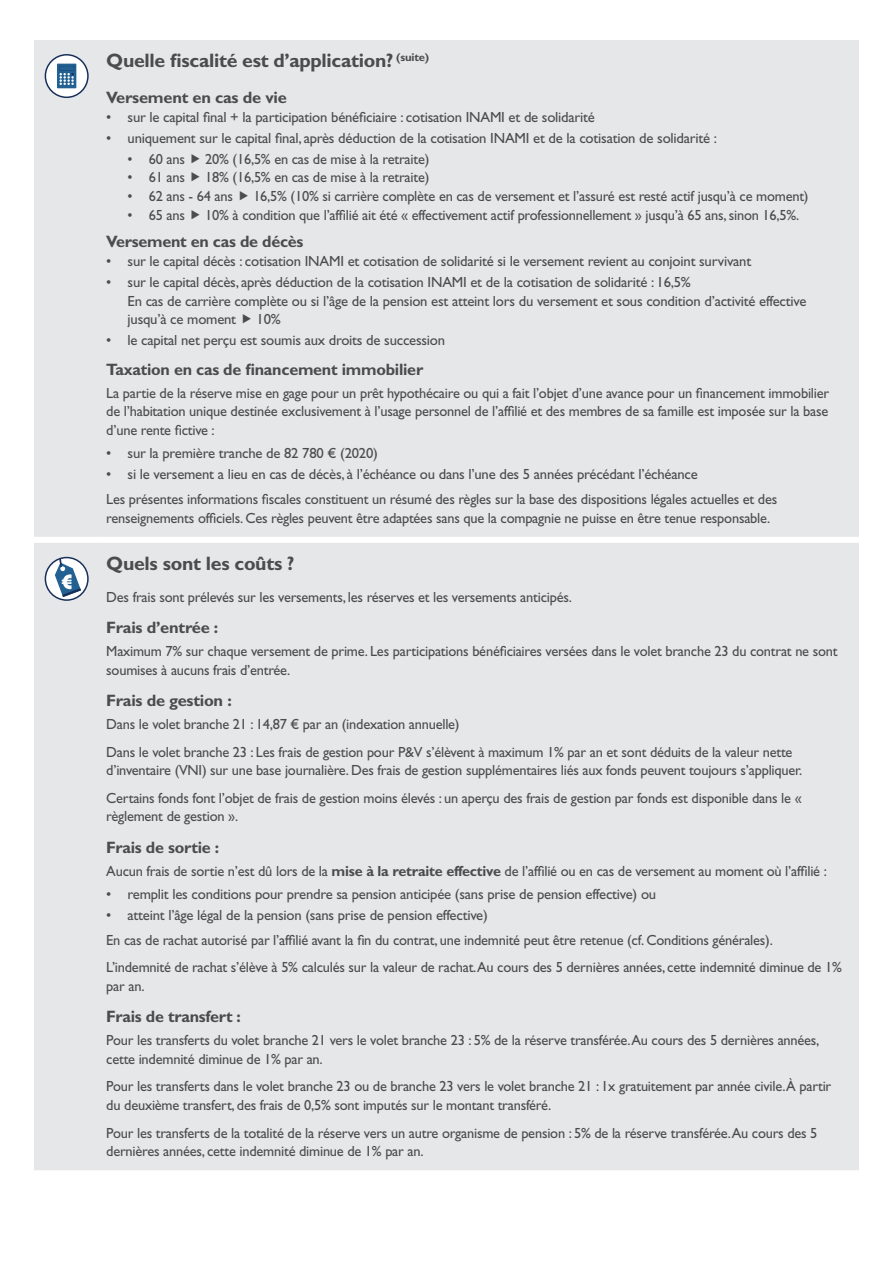
<style>
.page{position:relative;width:893px;height:1263px;background:#fff}
.page>*{position:absolute;margin:0;border:0;box-sizing:border-box;transform-origin:0 0}
.t1{font:700 19.5px "Gill Sans Std";letter-spacing:-.015em;color:#4b4c4d}
.t2{font:700 16.5px "Gill Sans Std";letter-spacing:-.015em;color:#4b4c4d}
.t3{font:14.7px/18.8px "Gill Sans Std";letter-spacing:-.015em;color:#4b4c4d}
.s1{font-weight:700}
</style>
<div class="page">
<div style="left:34px;top:40px;width:825px;height:1130px;background:#e6e7e9"></div>
<div style="left:34px;top:537px;width:68px;height:6px;background:#fff"></div>
<div style="left:102px;top:537px;width:757px;height:6px;background:#fff"></div>
<svg style="left:45px;top:54px;width:44px;height:44px"></svg>
<svg style="left:45px;top:557px;width:44px;height:44px"></svg>
<svg style="left:192px;top:154px;width:8px;height:9px"></svg>
<svg style="left:192px;top:172px;width:8px;height:10px"></svg>
<svg style="left:240px;top:191px;width:8px;height:9px"></svg>
<svg style="left:192px;top:210px;width:8px;height:9px"></svg>
<svg style="left:243px;top:314px;width:8px;height:10px"></svg>
<h1 class="t1" style="left:106px;top:49px;width:324px">Quelle fiscalité est d’application? <sup>(suite)</sup></h1>
<p class="t2" style="left:106px;top:88px;width:182px">Versement en cas de vie</p>
<p class="t3" style="left:106px;top:108px;width:490px">• sur le capital final + la participation bénéficiaire : cotisation INAMI et de solidarité</p>
<p class="t3" style="left:106px;top:128px;width:612px">• uniquement sur le capital final, après déduction de la cotisation INAMI et de la cotisation de solidarité :</p>
<p class="t3" style="left:128px;top:149px;width:59px">• 60 ans</p>
<p class="t3" style="left:205px;top:149px;width:226px">20% (16,5% en cas de mise à la retraite)</p>
<p class="t3" style="left:128px;top:168px;width:59px">• 61 ans</p>
<p class="t3" style="left:205px;top:168px;width:226px">18% (16,5% en cas de mise à la retraite)</p>
<p class="t3" style="left:128px;top:187px;width:107px">• 62 ans - 64 ans</p>
<p class="t3" style="left:253px;top:187px;width:557px">16,5% (10% si carrière complète en cas de versement et l’assuré est resté actif jusqu’à ce moment)</p>
<p class="t3" style="left:128px;top:206px;width:59px">• 65 ans</p>
<p class="t3" style="left:205px;top:206px;width:595px">10% à condition que l’affilié ait été « effectivement actif professionnellement » jusqu’à 65 ans, sinon 16,5%.</p>
<p class="t2" style="left:106px;top:232px;width:199px">Versement en cas de décès</p>
<p class="t3" style="left:106px;top:252px;width:646px">• sur le capital décès : cotisation INAMI et cotisation de solidarité si le versement revient au conjoint survivant</p>
<p class="t3" style="left:128px;top:272px;width:680px;text-indent:-21px">• sur le capital décès, après déduction de la cotisation INAMI et de la cotisation de solidarité : 16,5%<br>En cas de carrière complète ou si l’âge de la pension est atteint lors du versement et sous condition d’activité effective jusqu’à ce moment</p>
<p class="t3" style="left:257px;top:310px;width:26px">10%</p>
<p class="t3" style="left:106px;top:331px;width:340px">• le capital net perçu est soumis aux droits de succession</p>
<p class="t2" style="left:106px;top:359px;width:318px">Taxation en cas de financement immobilier</p>
<p class="t3" style="left:106px;top:383px;width:724px;text-align:justify">La partie de la réserve mise en gage pour un prêt hypothécaire ou qui a fait l’objet d’une avance pour un financement immobilier de l’habitation unique destinée exclusivement à l’usage personnel de l’affilié et des membres de sa famille est imposée sur la base d’une rente fictive :</p>
<p class="t3" style="left:106px;top:444px;width:273px">• sur la première tranche de 82 780 € (2020)</p>
<p class="t3" style="left:106px;top:461px;width:672px;line-height:25.2px">• si le versement a lieu en cas de décès, à l’échéance ou dans l’une des 5 années précédant l’échéance<br>Les présentes informations fiscales constituent un résumé des règles sur la base des dispositions légales actuelles et des</p>
<p class="t3" style="left:106px;top:508px;width:665px">renseignements officiels. Ces règles peuvent être adaptées sans que la compagnie ne puisse en être tenue responsable.</p>
<h1 class="t1" style="left:106px;top:552px;width:190px">Quels sont les coûts ?</h1>
<p class="t3" style="left:106px;top:587px;width:467px">Des frais sont prélevés sur les versements, les réserves et les versements anticipés.</p>
<p class="t2" style="left:106px;top:618px;width:114px">Frais d’entrée :</p>
<p class="t3" style="left:106px;top:642px;width:733px">Maximum 7% sur chaque versement de prime. Les participations bénéficiaires versées dans le volet branche 23 du contrat ne sont soumises à aucuns frais d’entrée.</p>
<p class="t2" style="left:106px;top:691px;width:127px">Frais de gestion :</p>
<p class="t3" style="left:106px;top:711px;width:688px;line-height:27.3px">Dans le volet branche 21 : 14,87 € par an (indexation annuelle)<br>Dans le volet branche 23 : Les frais de gestion pour P&amp;V s’élèvent à maximum 1% par an et sont déduits de la valeur nette</p>
<p class="t3" style="left:106px;top:757px;width:698px;line-height:27.3px">d’inventaire (VNI) sur une base journalière. Des frais de gestion supplémentaires liés aux fonds peuvent toujours s’appliquer.<br>Certains fonds font l’objet de frais de gestion moins élevés : un aperçu des frais de gestion par fonds est disponible dans le «</p>
<p class="t3" style="left:106px;top:807px;width:133px">règlement de gestion ».</p>
<p class="t2" style="left:106px;top:837px;width:114px">Frais de sortie :</p>
<p class="t3" style="left:106px;top:862px;width:722px">Aucun frais de sortie n’est dû lors de la <span class="s1">mise à la retraite effective</span> de l’affilié ou en cas de versement au moment où l’affilié :</p>
<p class="t3" style="left:106px;top:885px;width:551px">• remplit les conditions pour prendre sa pension anticipée (sans prise de pension effective) ou</p>
<p class="t3" style="left:106px;top:902px;width:668px;line-height:25.2px">• atteint l’âge légal de la pension (sans prise de pension effective)<br>En cas de rachat autorisé par l’affilié avant la fin du contrat, une indemnité peut être retenue (cf. Conditions générales).</p>
<p class="t3" style="left:106px;top:958px;width:737px">L’indemnité de rachat s’élève à 5% calculés sur la valeur de rachat.Au cours des 5 dernières années, cette indemnité diminue de 1% par an.</p>
<p class="t2" style="left:106px;top:1007px;width:136px">Frais de transfert :</p>
<p class="t3" style="left:106px;top:1031px;width:715px">Pour les transferts du volet branche 21 vers le volet branche 23 : 5% de la réserve transférée.Au cours des 5 dernières années, cette indemnité diminue de 1% par an.</p>
<p class="t3" style="left:106px;top:1077px;width:726px">Pour les transferts dans le volet branche 23 ou de branche 23 vers le volet branche 21 : 1x gratuitement par année civile.À partir du deuxième transfert, des frais de 0,5% sont imputés sur le montant transféré.</p>
<p class="t3" style="left:106px;top:1123px;width:713px">Pour les transferts de la totalité de la réserve vers un autre organisme de pension : 5% de la réserve transférée.Au cours des 5 dernières années, cette indemnité diminue de 1% par an.</p>
</div>
